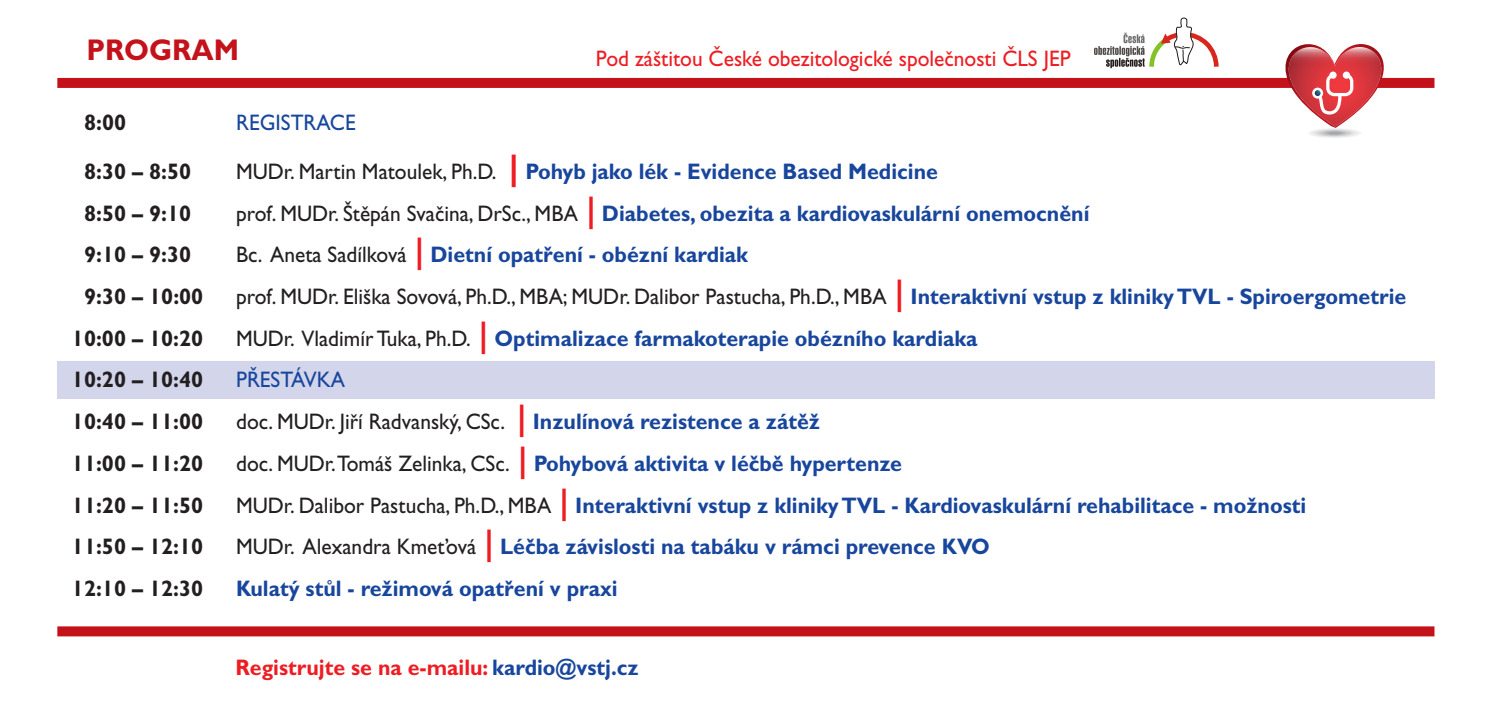
<style>
.page{position:relative;width:1489px;height:709px;background:#fff}
.page>*{position:absolute;margin:0;border:0;box-sizing:border-box;transform-origin:0 0}
.t1{font:700 30px "Gill Sans Std";color:#c4121a;scale:.95 1}
.t2{font:700 22.5px "Gill Sans Std";color:#18469d;scale:.95 1}
.t3{font:22.5px "Gill Sans Std";color:#231f20;scale:.95 1}
.t4{font:700 22.5px "Gill Sans Std";color:#231f20}
.t5{font:22.5px "Gill Sans Std";color:#ee1d23;scale:.95 1}
.t6{font:700 22.5px "Gill Sans Std";color:#ee1d23;scale:.95 1}
.t7{font:22.5px "Gill Sans Std";color:#18469d;scale:.95 1}
.s1{font-weight:400;color:#231f20}
.s2{font-size:32.5px;color:#ee1d23}
.s3{font-weight:700;font-size:32.5px;color:#ee1d23}
.s4{font-weight:700;color:#18469d}
.s5{color:#18469d}
</style>
<div class="page">
<div style="left:57px;top:361px;width:1377px;height:38px;background:#d3d5ea"></div>
<div style="left:1363px;top:78px;width:71px;height:10px;background:#c4121a"></div>
<div style="left:57px;top:78px;width:1245px;height:10px;background:#c4121a"></div>
<div style="left:57px;top:626px;width:1377px;height:10px;background:#c4121a"></div>
<div style="left:1306px;top:128px;width:56px;height:10px;background:#fafafa;border-radius:50%"></div>
<div style="left:1308px;top:128px;width:52px;height:10px;background:#f5f6f7;border-radius:50%"></div>
<div style="left:1310px;top:129px;width:48px;height:9px;background:#f0f0f1;border-radius:50%"></div>
<div style="left:1310px;top:129px;width:47px;height:8px;background:#ececed;border-radius:50%"></div>
<div style="left:1313px;top:129px;width:41px;height:8px;background:#e8e8ea;border-radius:50%"></div>
<div style="left:1314px;top:129px;width:39px;height:8px;background:#e1e1e2;border-radius:50%"></div>
<div style="left:1317px;top:130px;width:35px;height:6px;background:#dadadb;border-radius:50%"></div>
<div style="left:1318px;top:130px;width:32px;height:6px;background:#d3d3d4;border-radius:50%"></div>
<div style="left:1320px;top:130px;width:28px;height:6px;background:#c9cacb;border-radius:50%"></div>
<hr style="left:1321px;top:131px;width:25px;height:4px;background:#c5c6c7;border-radius:50%">
<hr style="left:1322px;top:131px;width:24px;height:4px;background:#c0c1c2;border-radius:50%">
<hr style="left:1324px;top:131px;width:20px;height:4px;background:#babbbc;border-radius:50%">
<hr style="left:1324px;top:131px;width:19px;height:4px;background:#bfc0c2;border-radius:50%">
<hr style="left:1326px;top:132px;width:16px;height:3px;background:#939598;border-radius:50%">
<svg style="left:1266px;top:44px;width:127px;height:90px"></svg>
<svg style="left:1094px;top:17px;width:125px;height:52px"></svg>
<p class="t1" style="left:86px;top:32px;width:162px">PROGRAM</p>
<p class="t5" style="left:596px;top:46px;width:501px">Pod záštitou České obezitologické společnosti ČLS JEP</p>
<p class="t4" style="left:84px;top:109px;width:44px">8:00</p>
<p class="t4" style="left:84px;top:158px;width:109px">8:30 – 8:50</p>
<p class="t4" style="left:84px;top:199px;width:109px">8:50 – 9:10</p>
<p class="t4" style="left:84px;top:241px;width:109px">9:10 – 9:30</p>
<p class="t4" style="left:84px;top:283px;width:121px">9:30 – 10:00</p>
<p class="t4" style="left:72px;top:324px;width:133px">10:00 – 10:20</p>
<p class="t4" style="left:72px;top:366px;width:133px">10:20 – 10:40</p>
<p class="t4" style="left:72px;top:408px;width:133px">10:40 – 11:00</p>
<p class="t4" style="left:72px;top:449px;width:133px">11:00 – 11:20</p>
<p class="t4" style="left:72px;top:491px;width:133px">11:20 – 11:50</p>
<p class="t4" style="left:72px;top:533px;width:133px">11:50 – 12:10</p>
<p class="t4" style="left:72px;top:574px;width:133px">12:10 – 12:30</p>
<p class="t7" style="left:236px;top:109px;width:127px">REGISTRACE</p>
<p class="t2" style="left:236px;top:158px;width:740px"><span class="s1">MUDr. Martin Matoulek, Ph.D.</span> <span class="s2">|</span> Pohyb jako lék - Evidence Based Medicine</p>
<p class="t2" style="left:236px;top:199px;width:899px"><span class="s1">prof. MUDr. Štěpán Svačina, DrSc., MBA</span> <span class="s2">|</span> Diabetes, obezita a kardiovaskulární onemocnění</p>
<p class="t2" style="left:236px;top:241px;width:540px"><span class="s1">Bc. Aneta Sadílková</span> <span class="s2">|</span> Dietní opatření - obézní kardiak</p>
<p class="t3" style="left:236px;top:283px;width:1233px">prof. MUDr. Eliška Sovová, Ph.D., MBA; MUDr. Dalibor Pastucha, Ph.D., MBA <span class="s3">|</span> <span class="s4">Interaktivní vstup z kliniky TVL - Spiroergometrie</span></p>
<p class="t2" style="left:236px;top:324px;width:782px"><span class="s1">MUDr. Vladimír Tuka, Ph.D.</span> <span class="s2">|</span> Optimalizace farmakoterapie obézního kardiaka</p>
<p class="t7" style="left:236px;top:366px;width:116px">PŘESTÁVKA</p>
<p class="t3" style="left:236px;top:408px;width:616px">doc. MUDr. Jiří Radvanský, CSc. <span class="s3">|</span> <span class="s4">Inzulínová rezistence a zátěž</span></p>
<p class="t2" style="left:236px;top:449px;width:702px"><span class="s1">doc. MUDr.Tomáš Zelinka, CSc.</span> <span class="s2">|</span> Pohybová aktivita v léčbě hypertenze</p>
<p class="t2" style="left:236px;top:491px;width:1128px"><span class="s1">MUDr. Dalibor Pastucha, Ph.D., MBA</span> <span class="s2">|</span> Interaktivní vstup z kliniky TVL - Kardiovaskulární rehabilitace - možnosti</p>
<p class="t2" style="left:236px;top:533px;width:794px"><span class="s1">MUDr. Alexandra Kmeťová</span> <span class="s2">|</span> Léčba závislosti na tabáku v rámci prevence KVO</p>
<p class="t2" style="left:236px;top:574px;width:403px">Kulatý stůl - režimová opatření v praxi</p>
<p class="t6" style="left:235px;top:654px;width:426px">Registrujte se na e-mailu: <span class="s5">kardio@vstj.cz</span></p>
</div>
